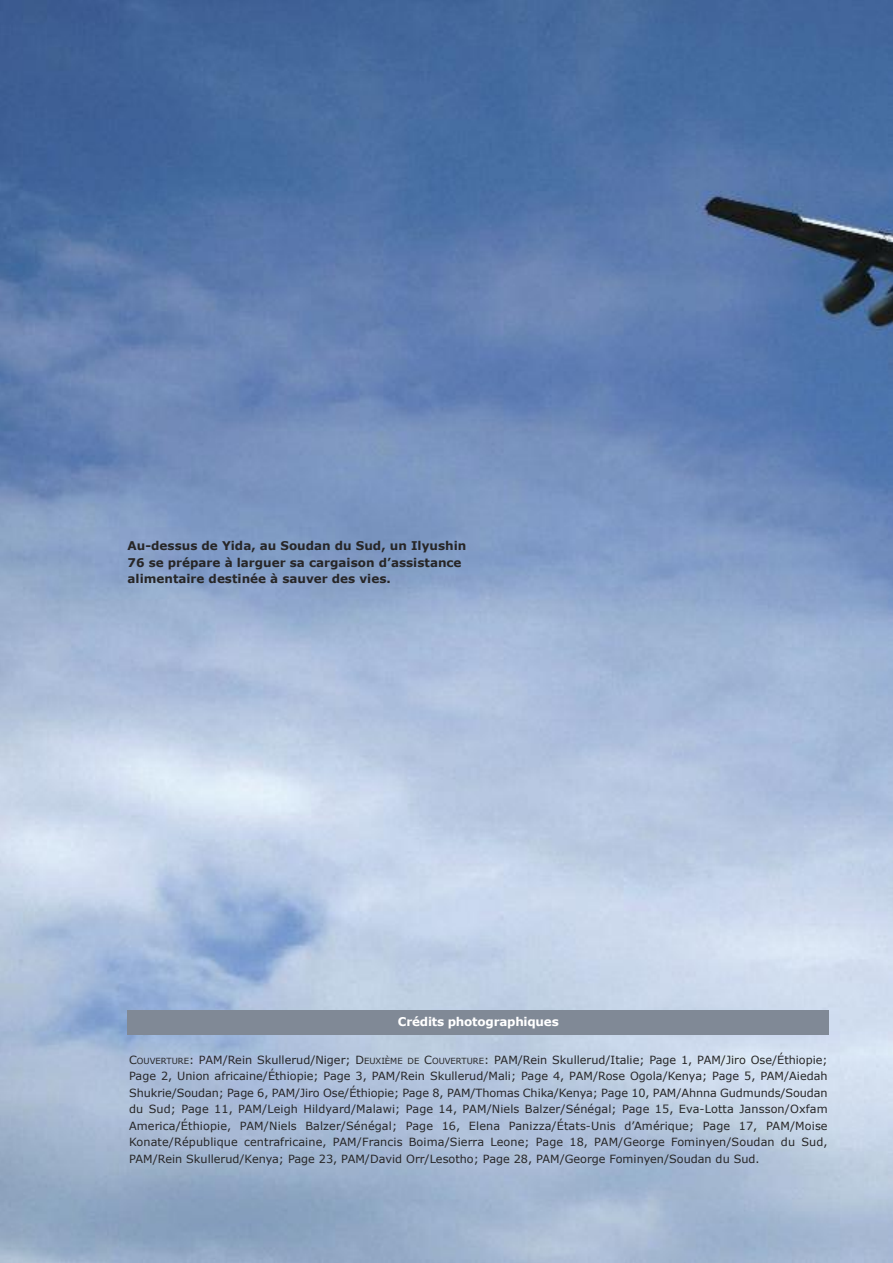
<style>
.page{position:relative;width:893px;height:1263px;background:#fff}
.page>*{position:absolute;margin:0;border:0;box-sizing:border-box;transform-origin:0 0}
.t1{font:700 12px/16.5px "Verdana";color:#272627}
.t2{font:700 12px "Verdana";letter-spacing:-.02em;color:#fff}
.t3{font:11.25px/16.5px "Verdana";color:#272627;text-align:justify}
.s1{font-size:8.4px}
</style>
<div class="page">
<img style="left:0;top:0;width:893px;height:1263px">
<div style="left:128px;top:1011px;width:701px;height:24px;background:#808996"></div>
<p class="t1" style="left:128px;top:537px;width:340px">Au-dessus de Yida, au Soudan du Sud, un Ilyushin<br>76 se prépare à larguer sa cargaison d’assistance alimentaire destinée à sauver des vies.</p>
<p class="t2" style="left:398px;top:1014px;width:162px">Crédits photographiques</p>
<p class="t3" style="left:129px;top:1051px;width:700px">C<span class="s1">OUvERTURE</span>: PAM/Rein Skullerud/Niger; D<span class="s1">EUxIèME DE</span> C<span class="s1">OUvERTURE</span>: PAM/Rein Skullerud/Italie; Page 1, PAM/Jiro Ose/Éthiopie; Page 2, Union africaine/Éthiopie; Page 3, PAM/Rein Skullerud/Mali; Page 4, PAM/Rose Ogola/Kenya; Page 5, PAM/Aiedah Shukrie/Soudan; Page 6, PAM/Jiro Ose/Éthiopie; Page 8, PAM/Thomas Chika/Kenya; Page 10, PAM/Ahnna Gudmunds/Soudan du Sud; Page 11, PAM/Leigh Hildyard/Malawi; Page 14, PAM/Niels Balzer/Sénégal; Page 15, Eva-Lotta Jansson/Oxfam America/Éthiopie, PAM/Niels Balzer/Sénégal; Page 16, Elena Panizza/États-Unis d’Amérique; Page 17, PAM/Moise Konate/République centrafricaine, PAM/Francis Boima/Sierra Leone; Page 18, PAM/George Fominyen/Soudan du Sud, PAM/Rein Skullerud/Kenya; Page 23, PAM/David Orr/Lesotho; Page 28, PAM/George Fominyen/Soudan du Sud.</p>
</div>
